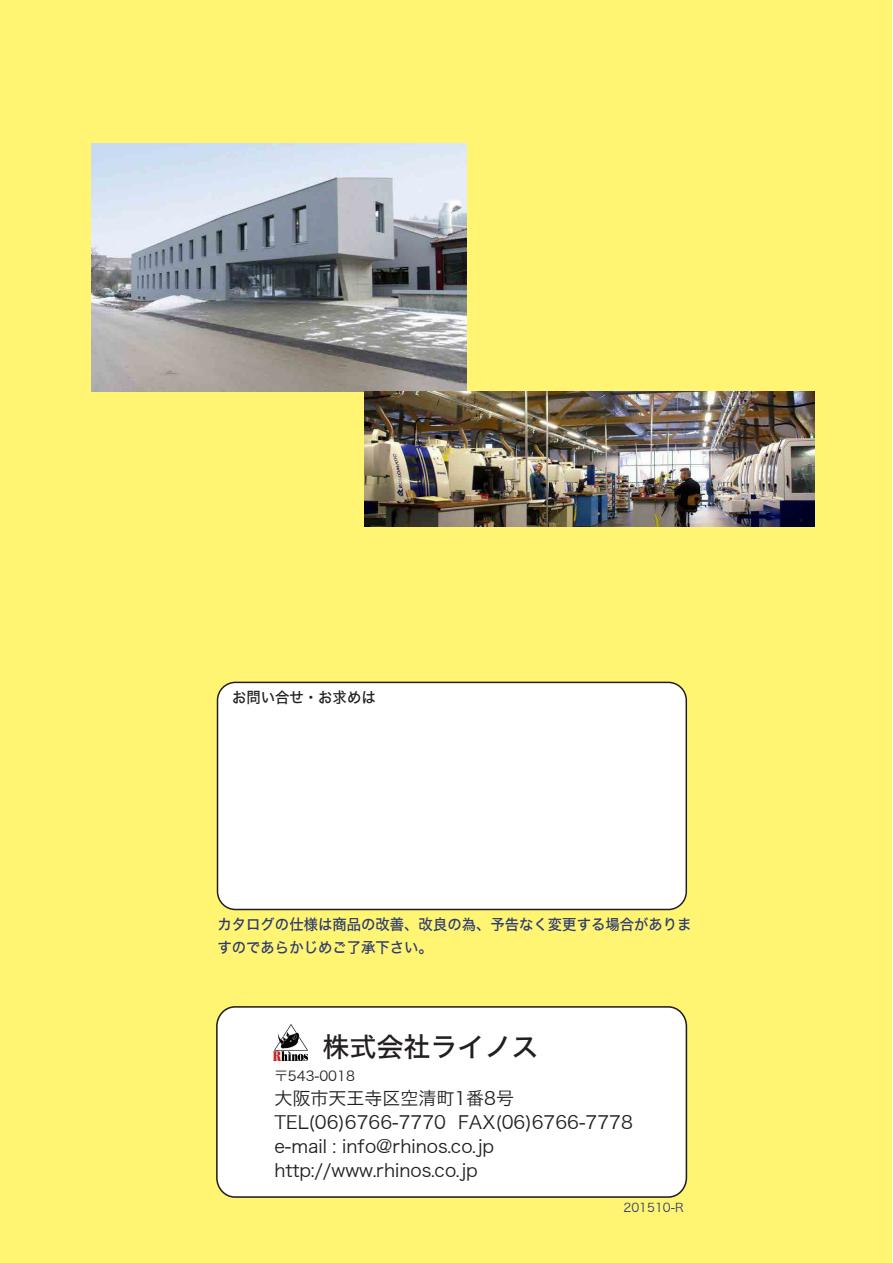
<style>
.page{position:relative;width:893px;height:1263px;background:#fff}
.page>*{position:absolute;margin:0;border:0;box-sizing:border-box;transform-origin:0 0}
.t1{font:27px "Hiragino Kaku W5 90 msp RKSJ H";color:#231f20}
.t2{font:18px/24px "Hiragino Kaku W3 90 msp RKSJ H";color:#231f20}
.t3{font:15px/22.5px "Hiragino Kaku W5 90 msp RKSJ H";color:#2e3c71;scale:.96 1}
.t4{font:15px "Hiragino Kaku W5 90 msp RKSJ H";color:#231f20;scale:.96 1}
.t5{font:13.5px "Hiragino Kaku W3 90 msp RKSJ H";color:#231f20}
.t6{font:12px "Hiragino Kaku W3 90 msp RKSJ H";color:#2e3c71}
</style>
<div class="page">
<div style="left:0;top:0;width:892px;height:1263px;background:#fff573"></div>
<img style="left:92px;top:143px;width:375px;height:249px">
<img style="left:365px;top:392px;width:449px;height:135px">
<div style="left:217px;top:1007px;width:469px;height:190px;background:#fff;border-radius:19px"></div>
<div style="left:216px;top:1006px;width:471px;height:192px;border:2px solid #231f20;border-radius:19px"></div>
<div style="left:217px;top:682px;width:469px;height:227px;background:#fff;border-radius:18px"></div>
<div style="left:217px;top:682px;width:470px;height:228px;border:2px solid #231f20;border-radius:18px"></div>
<img style="left:274px;top:1025px;width:34px;height:36px">
<p class="t4" style="left:232px;top:690px;width:151px">お問い合せ・お求めは</p>
<p class="t3" style="left:217px;top:914px;width:495px">カタログの仕様は商品の改善、改良の為、予告なく変更する場合がありますのであらかじめご了承下さい。</p>
<h1 class="t1" style="left:322px;top:1033px;width:217px">株式会社ライノス</h1>
<p class="t5" style="left:274px;top:1069px;width:82px">〒543-0018</p>
<p class="t2" style="left:274px;top:1087px;width:360px">大阪市天王寺区空清町1番8号<br>TEL(06)6766-7770 FAX(06)6766-7778 e-mail : info@rhinos.co.jp http://www.rhinos.co.jp</p>
<p class="t6" style="left:623px;top:1202px;width:62px">201510-R</p>
</div>
